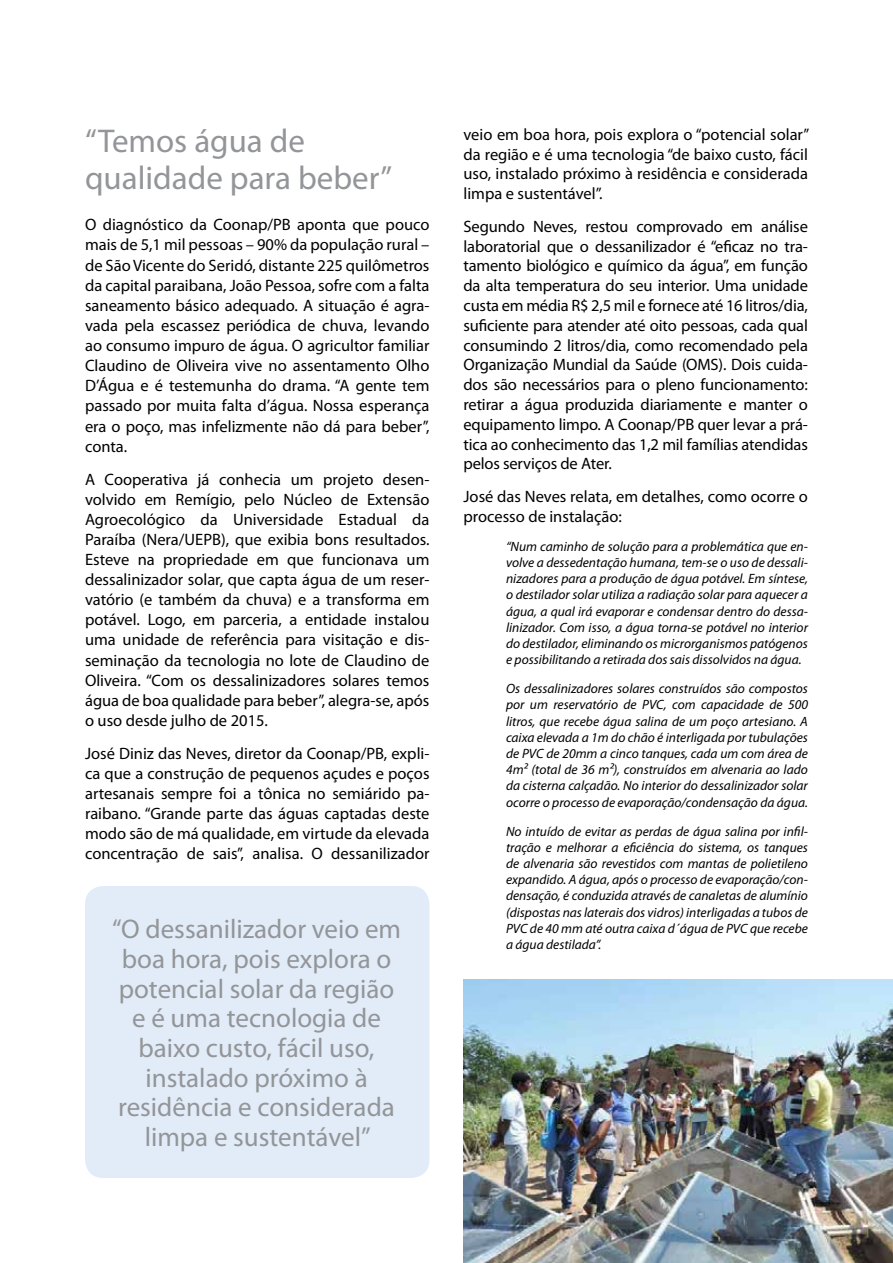
<style>
.page{position:relative;width:893px;height:1263px;background:#fff}
.page>*{position:absolute;margin:0;border:0;box-sizing:border-box;transform-origin:0 0}
.t1{font:33px/36.6px "Myriad Pro";color:#939598}
.t2{font:27px/29.7px "Myriad Pro";color:#939598;text-align:center}
.t3{font:16.5px/20.1px "Myriad Pro";color:#000;text-align:justify}
.t4{font:italic 13.5px/16.2px "Myriad Pro";color:#000;text-align:justify}
</style>
<div class="page">
<div style="left:85px;top:886px;width:344px;height:292px;background:#e1ecf8;border-radius:18px"></div>
<img style="left:463px;top:979px;width:430px;height:284px">
<h1 class="t1" style="left:85px;top:122px;width:309px">“Temos água de qualidade para beber”</h1>
<p class="t3" style="left:85px;top:214px;width:346px">O diagnóstico da Coonap/PB aponta que pouco mais de 5,1 mil pessoas – 90% da população rural – de São Vicente do Seridó, distante 225 quilômetros da capital paraibana, João Pessoa, sofre com a falta saneamento básico adequado. A situação é agra&shy;vada pela escassez periódica de chuva, levando ao consumo impuro de água. O agricultor familiar Claudino de Oliveira vive no assentamento Olho D’Água e é testemunha do drama. “A gente tem passado por muita falta d’água. Nossa esperança era o poço, mas infelizmente não dá para beber”, conta.</p>
<p class="t3" style="left:85px;top:469px;width:346px">A Cooperativa já conhecia um projeto desen&shy;volvido em Remígio, pelo Núcleo de Extensão Agroecológico da Universidade Estadual da Paraíba (Nera/UEPB), que exibia bons resultados.<br>Esteve na propriedade em que funcionava um dessalinizador solar, que capta água de um reser&shy;vatório (e também da chuva) e a transforma em potável. Logo, em parceria, a entidade instalou uma unidade de referência para visitação e dis&shy;seminação da tecnologia no lote de Claudino de Oliveira. “Com os dessalinizadores solares temos água de boa qualidade para beber”, alegra-se, após o uso desde julho de 2015.</p>
<p class="t3" style="left:85px;top:743px;width:346px">José Diniz das Neves, diretor da Coonap/PB, expli&shy;ca que a construção de pequenos açudes e poços artesanais sempre foi a tônica no semiárido pa&shy;raibano. “Grande parte das águas captadas deste modo são de má qualidade, em virtude da elevada concentração de sais”, analisa. O dessanilizador</p>
<h2 class="t2" style="left:112px;top:914px;width:290px">“O dessanilizador veio em boa hora, pois explora o potencial solar da região e é uma tecnologia de baixo custo, fácil uso, instalado próximo à residência e considerada limpa e sustentável”</h2>
<p class="t3" style="left:463px;top:124px;width:347px">veio em boa hora, pois explora o “potencial solar” da região e é uma tecnologia “de baixo custo, fácil uso, instalado próximo à residência e considerada limpa e sustentável”.</p>
<p class="t3" style="left:463px;top:216px;width:346px">Segundo Neves, restou comprovado em análise laboratorial que o dessanilizador é “eficaz no tra&shy;tamento biológico e químico da água”, em função da alta temperatura do seu interior. Uma unidade custa em média R$ 2,5 mil e fornece até 16 litros/dia, suficiente para atender até oito pessoas, cada qual consumindo 2 litros/dia, como recomendado pela Organização Mundial da Saúde (OMS). Dois cuida&shy;dos são necessários para o pleno funcionamento: retirar a água produzida diariamente e manter o equipamento limpo. A Coonap/PB quer levar a prá&shy;tica ao conhecimento das 1,2 mil famílias atendidas pelos serviços de Ater.</p>
<p class="t3" style="left:463px;top:486px;width:346px">José das Neves relata, em detalhes, como ocorre o processo de instalação:</p>
<p class="t4" style="left:506px;top:538px;width:303px">“Num caminho de solução para a problemática que en&shy;volve a dessedentação humana, tem-se o uso de dessali&shy;nizadores para a produção de água potável. Em síntese, o destilador solar utiliza a radiação solar para aquecer a água, a qual irá evaporar e condensar dentro do dessa&shy;linizador. Com isso, a água torna-se potável no interior do destilador, eliminando os microrganismos patógenos e possibilitando a retirada dos sais dissolvidos na água.</p>
<p class="t4" style="left:506px;top:680px;width:303px">Os dessalinizadores solares construídos são compostos por um reservatório de PVC, com capacidade de 500 litros, que recebe água salina de um poço artesiano. A caixa elevada a 1m do chão é interligada por tubulações de PVC de 20mm a cinco tanques, cada um com área de 4m² (total de 36 m²), construídos em alvenaria ao lado da cisterna calçadão. No interior do dessalinizador solar ocorre o processo de evaporação/condensação da água.</p>
<p class="t4" style="left:506px;top:823px;width:303px">No intuído de evitar as perdas de água salina por infil&shy;tração e melhorar a eficiência do sistema, os tanques de alvenaria são revestidos com mantas de polietileno expandido. A água, após o processo de evaporação/con&shy;densação, é conduzida através de canaletas de alumínio (dispostas nas laterais dos vidros) interligadas a tubos de PVC de 40 mm até outra caixa d´água de PVC que recebe a água destilada”.</p>
</div>
